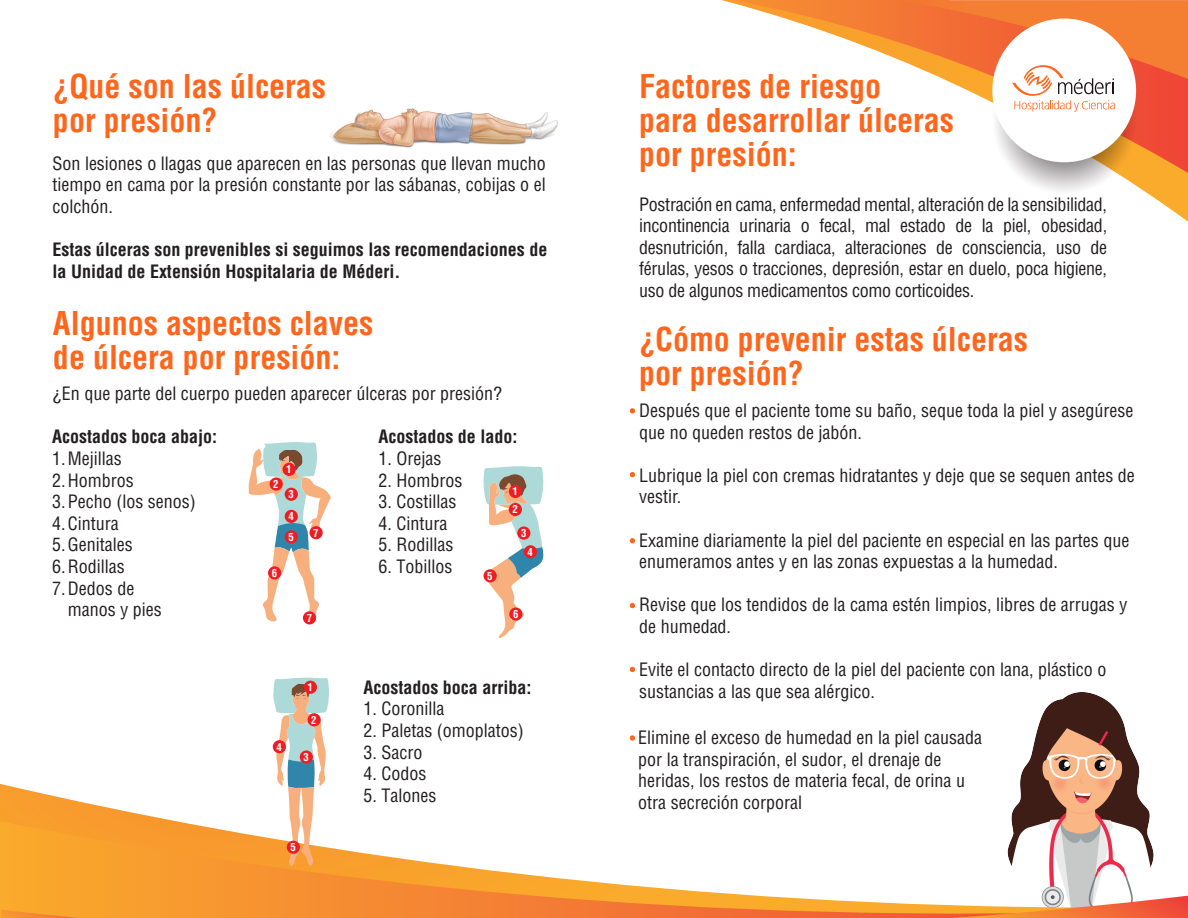
<style>
.page{position:relative;width:1188px;height:918px;background:#fff}
.page>*{position:absolute;margin:0;border:0;box-sizing:border-box;transform-origin:0 0}
.t1{font:700 condensed 32.1px/34px "Helvetica LT Std";color:#ff661c}
.t2{font:condensed 18px/21.6px "Helvetica LT Std";color:#231f20}
.t3{font:700 condensed 18px/21.6px "Helvetica LT Std";color:#231f20}
.t4{font:700 condensed 10.8px/18px "Helvetica LT Std";color:#fff}
</style>
<div class="page">
<img style="left:1020px;top:692px;width:120px;height:92px">
<svg style="left:0;top:784px;width:1150px;height:37px"></svg>
<svg style="left:0;top:821px;width:1188px;height:97px"></svg>
<svg style="left:953px;top:896px;width:235px;height:22px"></svg>
<svg style="left:1px;top:910px;width:78px;height:8px"></svg>
<svg style="left:732px;top:0;width:163px;height:58px"></svg>
<svg style="left:895px;top:0;width:293px;height:199px"></svg>
<svg style="left:483px;top:466px;width:61px;height:172px"></svg>
<svg style="left:248px;top:442px;width:83px;height:180px"></svg>
<svg style="left:273px;top:677px;width:57px;height:189px"></svg>
<div style="left:509px;top:485px;width:13px;height:13px;background:#ee1d23;border-radius:50%"></div>
<div style="left:509px;top:503px;width:13px;height:13px;background:#ee1d23;border-radius:50%"></div>
<div style="left:517px;top:526px;width:13px;height:14px;background:#ee1d23;border-radius:50%"></div>
<div style="left:524px;top:545px;width:13px;height:13px;background:#ee1d23;border-radius:50%"></div>
<div style="left:484px;top:569px;width:13px;height:13px;background:#ee1d23;border-radius:50%"></div>
<div style="left:509px;top:607px;width:13px;height:14px;background:#ee1d23;border-radius:50%"></div>
<div style="left:283px;top:463px;width:13px;height:13px;background:#ee1d23;border-radius:50%"></div>
<div style="left:270px;top:477px;width:13px;height:14px;background:#ee1d23;border-radius:50%"></div>
<div style="left:285px;top:488px;width:13px;height:13px;background:#ee1d23;border-radius:50%"></div>
<div style="left:285px;top:510px;width:13px;height:13px;background:#ee1d23;border-radius:50%"></div>
<div style="left:285px;top:530px;width:13px;height:13px;background:#ee1d23;border-radius:50%"></div>
<div style="left:268px;top:566px;width:13px;height:13px;background:#ee1d23;border-radius:50%"></div>
<div style="left:303px;top:611px;width:13px;height:13px;background:#ee1d23;border-radius:50%"></div>
<div style="left:310px;top:526px;width:13px;height:13px;background:#ee1d23;border-radius:50%"></div>
<div style="left:304px;top:681px;width:13px;height:13px;background:#ee1d23;border-radius:50%"></div>
<div style="left:308px;top:713px;width:13px;height:13px;background:#ee1d23;border-radius:50%"></div>
<div style="left:300px;top:750px;width:13px;height:14px;background:#ee1d23;border-radius:50%"></div>
<div style="left:273px;top:740px;width:13px;height:13px;background:#ee1d23;border-radius:50%"></div>
<div style="left:287px;top:841px;width:13px;height:13px;background:#ee1d23;border-radius:50%"></div>
<svg style="left:630px;top:408px;width:5px;height:6px"></svg>
<svg style="left:630px;top:472px;width:5px;height:5px"></svg>
<svg style="left:630px;top:538px;width:5px;height:5px"></svg>
<svg style="left:630px;top:603px;width:5px;height:5px"></svg>
<svg style="left:630px;top:667px;width:5px;height:5px"></svg>
<svg style="left:630px;top:735px;width:5px;height:6px"></svg>
<img style="left:330px;top:108px;width:229px;height:40px">
<h1 class="t1" style="left:53px;top:69px;width:275px">¿Qué son las úlceras por presión?</h1>
<h1 class="t1" style="left:639px;top:69px;width:317px">Factores de riesgo<br>para desarrollar úlceras por presión:</h1>
<p class="t2" style="left:52px;top:152px;width:495px;text-align:justify">Son lesiones o llagas que aparecen en las personas que llevan mucho tiempo en cama por la presión constante por las sábanas, cobijas o el colchón.</p>
<p class="t3" style="left:52px;top:238px;width:496px">Estas úlceras son prevenibles si seguimos las recomendaciones de la Unidad de Extensión Hospitalaria de Méderi.</p>
<p class="t2" style="left:639px;top:193px;width:470px;text-align:justify">Postración en cama, enfermedad mental, alteración de la sensibilidad, incontinencia urinaria o fecal, mal estado de la piel, obesidad, desnutrición, falla cardiaca, alteraciones de consciencia, uso de férulas, yesos o tracciones, depresión, estar en duelo, poca higiene, uso de algunos medicamentos como corticoides.</p>
<h1 class="t1" style="left:53px;top:306px;width:322px">Algunos aspectos claves de úlcera por presión:</h1>
<p class="t2" style="left:53px;top:383px;width:451px">¿En que parte del cuerpo pueden aparecer úlceras por presión?</p>
<p class="t3" style="left:52px;top:426px;width:166px">Acostados boca abajo:</p>
<p class="t2" style="left:52px;top:448px;width:145px">1.Mejillas<br>2.Hombros<br>3.Pecho (los senos)<br>4.Cintura<br>5.Genitales<br>6.Rodillas<br>7.Dedos de</p>
<p class="t2" style="left:68px;top:599px;width:95px">manos y pies</p>
<p class="t4" style="left:273px;top:475px;width:7px">2</p>
<p class="t4" style="left:286px;top:460px;width:7px">1</p>
<p class="t4" style="left:288px;top:483px;width:7px;line-height:22.2px">3<br>4</p>
<p class="t4" style="left:288px;top:528px;width:7px">5</p>
<p class="t4" style="left:272px;top:564px;width:7px">6</p>
<p class="t4" style="left:313px;top:524px;width:7px">7</p>
<p class="t4" style="left:307px;top:609px;width:7px">7</p>
<p class="t4" style="left:277px;top:738px;width:7px">4</p>
<p class="t4" style="left:308px;top:678px;width:7px">1</p>
<p class="t4" style="left:311px;top:711px;width:7px">2</p>
<p class="t4" style="left:303px;top:748px;width:7px">3</p>
<p class="t4" style="left:291px;top:838px;width:7px">5</p>
<p class="t3" style="left:378px;top:426px;width:140px">Acostados de lado:</p>
<p class="t2" style="left:378px;top:448px;width:64px">1. Orejas</p>
<p class="t2" style="left:378px;top:469px;width:85px">2. Hombros</p>
<p class="t2" style="left:378px;top:491px;width:79px">3. Costillas</p>
<p class="t2" style="left:378px;top:512px;width:70px">4. Cintura</p>
<p class="t2" style="left:378px;top:534px;width:76px">5. Rodillas</p>
<p class="t2" style="left:378px;top:556px;width:75px">6. Tobillos</p>
<p class="t4" style="left:513px;top:482px;width:7px">1<br>2</p>
<p class="t4" style="left:521px;top:524px;width:7px">3</p>
<p class="t4" style="left:528px;top:543px;width:7px">4</p>
<p class="t4" style="left:487px;top:567px;width:7px">5</p>
<p class="t4" style="left:513px;top:605px;width:7px">6</p>
<p class="t3" style="left:363px;top:676px;width:169px">Acostados boca arriba:</p>
<p class="t2" style="left:363px;top:698px;width:82px">1. Coronilla</p>
<p class="t2" style="left:363px;top:720px;width:162px">2. Paletas (omoplatos)</p>
<p class="t2" style="left:363px;top:741px;width:60px">3. Sacro</p>
<p class="t2" style="left:363px;top:763px;width:64px">4. Codos</p>
<p class="t2" style="left:363px;top:784px;width:74px">5. Talones</p>
<h1 class="t1" style="left:639px;top:322px;width:390px">¿Cómo prevenir estas úlceras por presión?</h1>
<p class="t2" style="left:639px;top:399px;width:496px">Después que el paciente tome su baño, seque toda la piel y asegúrese que no queden restos de jabón.</p>
<p class="t2" style="left:639px;top:464px;width:497px">Lubrique la piel con cremas hidratantes y deje que se sequen antes de vestir.</p>
<p class="t2" style="left:639px;top:529px;width:492px">Examine diariamente la piel del paciente en especial en las partes que enumeramos antes y en las zonas expuestas a la humedad.</p>
<p class="t2" style="left:639px;top:594px;width:490px">Revise que los tendidos de la cama estén limpios, libres de arrugas y de humedad.</p>
<p class="t2" style="left:639px;top:659px;width:469px">Evite el contacto directo de la piel del paciente con lana, plástico o sustancias a las que sea alérgico.</p>
<p class="t2" style="left:638px;top:727px;width:345px">Elimine el exceso de humedad en la piel causada por la transpiración, el sudor, el drenaje de heridas, los restos de materia fecal, de orina u otra secreción corporal</p>
</div>
